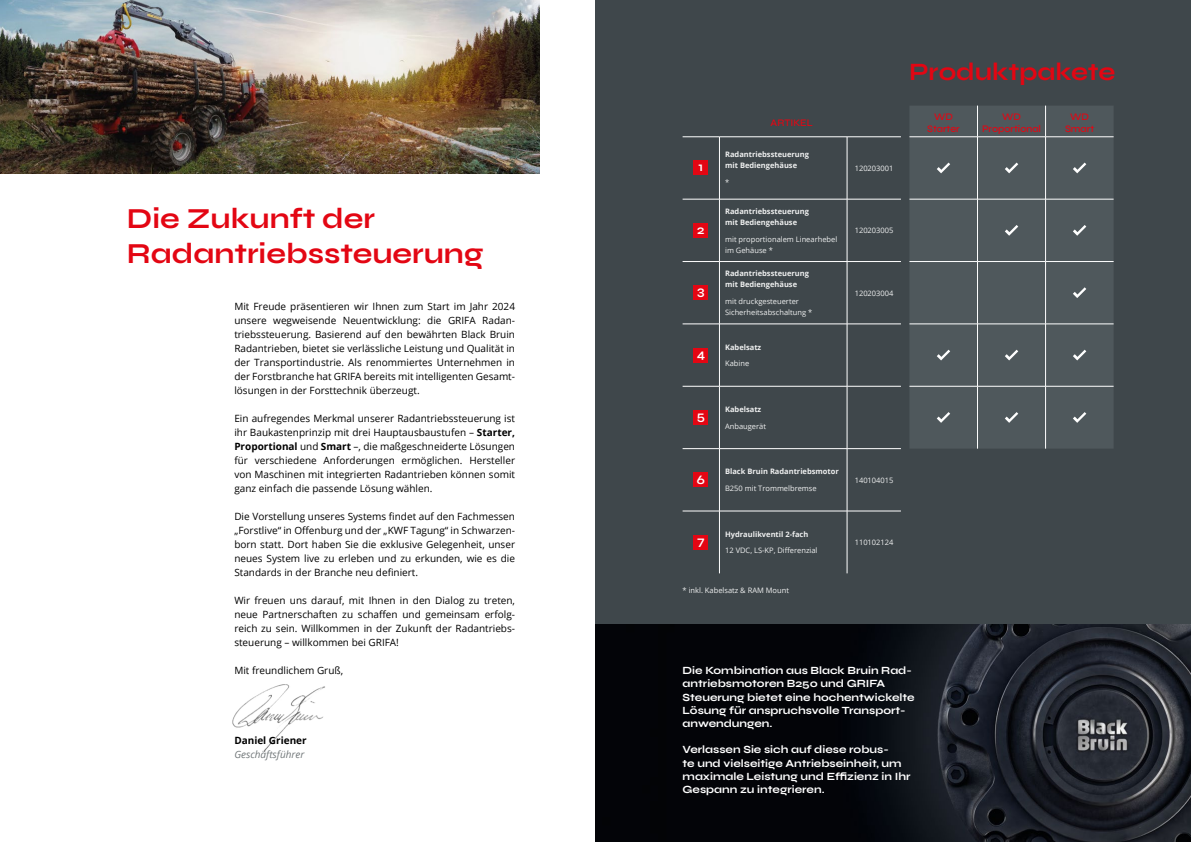
<style>
.page{position:relative;width:1191px;height:842px;background:#fff}
.page>*{position:absolute;margin:0;border:0;box-sizing:border-box;transform-origin:0 0}
.t1{font:700 29px/34.8px "Syne";color:#e30613}
.t2{font:700 25px "Syne";color:#e30613}
.t3{font:600 12.9px "Syne";color:#fff}
.t4{font:700 11px/13.2px "Syne";color:#fff}
.t5{font:10px/14px "Open Sans";color:#000;text-align:justify}
.t6{font:500 10px/12px "Syne";color:#e30613;text-align:center}
.t7{font:italic 10px "Open Sans";color:#72787a}
.t8{font:700 10px "Open Sans";color:#000}
.t9{font:7.5px/11px "Open Sans";color:#eff0f0}
.t10{font:700 7.5px/11px "Open Sans";color:#eff0f0}
.s1{font-weight:700}
</style>
<div class="page">
<div style="left:595px;top:0;width:596px;height:842px;background:#3f474b"></div>
<div style="left:909px;top:106px;width:204px;height:343px;background:#4f585c"></div>
<hr style="left:682px;top:511px;width:37px;height:1px;background:#fff">
<hr style="left:719px;top:449px;width:1px;height:62px;background:#fff">
<hr style="left:847px;top:449px;width:1px;height:62px;background:#fff">
<hr style="left:719px;top:511px;width:128px;height:1px;background:#fff">
<hr style="left:719px;top:511px;width:1px;height:62px;background:#fff">
<hr style="left:847px;top:511px;width:54px;height:1px;background:#fff">
<hr style="left:847px;top:511px;width:1px;height:62px;background:#fff">
<hr style="left:682px;top:137px;width:37px;height:1px;background:#fff">
<hr style="left:719px;top:137px;width:128px;height:1px;background:#fff">
<hr style="left:719px;top:137px;width:1px;height:62px;background:#fff">
<hr style="left:847px;top:137px;width:54px;height:1px;background:#fff">
<hr style="left:847px;top:137px;width:1px;height:62px;background:#fff">
<hr style="left:909px;top:137px;width:68px;height:1px;background:#fff">
<hr style="left:977px;top:137px;width:68px;height:1px;background:#fff">
<hr style="left:1045px;top:137px;width:68px;height:1px;background:#fff">
<hr style="left:719px;top:199px;width:128px;height:1px;background:#fff">
<hr style="left:719px;top:199px;width:1px;height:62px;background:#fff">
<hr style="left:847px;top:199px;width:54px;height:1px;background:#fff">
<hr style="left:847px;top:199px;width:1px;height:62px;background:#fff">
<hr style="left:909px;top:199px;width:68px;height:1px;background:#fff">
<hr style="left:977px;top:199px;width:68px;height:1px;background:#fff">
<hr style="left:1045px;top:199px;width:68px;height:1px;background:#fff">
<hr style="left:719px;top:261px;width:128px;height:1px;background:#fff">
<hr style="left:719px;top:262px;width:1px;height:62px;background:#fff">
<hr style="left:847px;top:261px;width:54px;height:1px;background:#fff">
<hr style="left:847px;top:262px;width:1px;height:62px;background:#fff">
<hr style="left:909px;top:261px;width:68px;height:1px;background:#fff">
<hr style="left:977px;top:261px;width:68px;height:1px;background:#fff">
<hr style="left:1045px;top:261px;width:68px;height:1px;background:#fff">
<hr style="left:719px;top:324px;width:128px;height:1px;background:#fff">
<hr style="left:719px;top:324px;width:1px;height:62px;background:#fff">
<hr style="left:847px;top:324px;width:54px;height:1px;background:#fff">
<hr style="left:847px;top:324px;width:1px;height:62px;background:#fff">
<hr style="left:909px;top:324px;width:68px;height:1px;background:#fff">
<hr style="left:977px;top:324px;width:68px;height:1px;background:#fff">
<hr style="left:1045px;top:324px;width:68px;height:1px;background:#fff">
<hr style="left:719px;top:386px;width:128px;height:1px;background:#fff">
<hr style="left:719px;top:386px;width:1px;height:62px;background:#fff">
<hr style="left:847px;top:386px;width:54px;height:1px;background:#fff">
<hr style="left:847px;top:386px;width:1px;height:62px;background:#fff">
<hr style="left:909px;top:386px;width:68px;height:1px;background:#fff">
<hr style="left:977px;top:386px;width:68px;height:1px;background:#fff">
<hr style="left:1045px;top:386px;width:68px;height:1px;background:#fff">
<hr style="left:682px;top:199px;width:37px;height:1px;background:#fff">
<hr style="left:682px;top:261px;width:37px;height:1px;background:#fff">
<hr style="left:682px;top:324px;width:37px;height:1px;background:#fff">
<hr style="left:682px;top:386px;width:37px;height:1px;background:#fff">
<hr style="left:977px;top:106px;width:1px;height:31px;background:#fff">
<hr style="left:1045px;top:106px;width:1px;height:31px;background:#fff">
<hr style="left:977px;top:137px;width:1px;height:62px;background:#fff">
<hr style="left:1045px;top:137px;width:1px;height:62px;background:#fff">
<hr style="left:977px;top:199px;width:1px;height:62px;background:#fff">
<hr style="left:1045px;top:199px;width:1px;height:62px;background:#fff">
<hr style="left:977px;top:262px;width:1px;height:62px;background:#fff">
<hr style="left:1045px;top:262px;width:1px;height:62px;background:#fff">
<hr style="left:977px;top:324px;width:1px;height:62px;background:#fff">
<hr style="left:1045px;top:324px;width:1px;height:62px;background:#fff">
<hr style="left:977px;top:386px;width:1px;height:63px;background:#fff">
<hr style="left:1045px;top:386px;width:1px;height:63px;background:#fff">
<hr style="left:682px;top:448px;width:37px;height:1px;background:#fff">
<hr style="left:719px;top:448px;width:128px;height:1px;background:#fff">
<hr style="left:847px;top:448px;width:54px;height:1px;background:#fff">
<div style="left:693px;top:161px;width:15px;height:14px;background:#e30613"></div>
<svg style="left:936px;top:163px;width:14px;height:10px"></svg>
<svg style="left:1004px;top:163px;width:14px;height:10px"></svg>
<svg style="left:1072px;top:163px;width:14px;height:10px"></svg>
<div style="left:693px;top:223px;width:15px;height:15px;background:#e30613"></div>
<svg style="left:1004px;top:225px;width:14px;height:11px"></svg>
<svg style="left:1072px;top:225px;width:14px;height:11px"></svg>
<div style="left:693px;top:285px;width:15px;height:15px;background:#e30613"></div>
<svg style="left:1072px;top:287px;width:14px;height:11px"></svg>
<div style="left:693px;top:348px;width:15px;height:14px;background:#e30613"></div>
<svg style="left:936px;top:350px;width:14px;height:10px"></svg>
<svg style="left:1004px;top:350px;width:14px;height:10px"></svg>
<svg style="left:1072px;top:350px;width:14px;height:10px"></svg>
<div style="left:693px;top:410px;width:15px;height:15px;background:#e30613"></div>
<svg style="left:936px;top:412px;width:14px;height:11px"></svg>
<svg style="left:1004px;top:412px;width:14px;height:11px"></svg>
<svg style="left:1072px;top:412px;width:14px;height:11px"></svg>
<div style="left:693px;top:472px;width:15px;height:15px;background:#e30613"></div>
<div style="left:693px;top:535px;width:15px;height:15px;background:#e30613"></div>
<img style="left:595px;top:625px;width:596px;height:217px">
<img style="left:0;top:0;width:539px;height:174px">
<img style="left:232px;top:684px;width:93px;height:68px">
<p class="t1" style="left:127px;top:201px;width:358px">Die Zukunft der<br>Radantriebssteuerung</p>
<p class="t5" style="left:234px;top:299px;width:282px">Mit Freude präsentieren wir Ihnen zum Start im Jahr 2024 unsere wegweisende Neuentwicklung: die GRIFA Radan&shy;triebssteuerung. Basierend auf den bewährten Black Bruin Radantrieben, bietet sie verlässliche Leistung und Qualität in der Transportindustrie. Als renommiertes Unternehmen in der Forstbranche hat GRIFA bereits mit intelligenten Gesamt&shy;lösungen in der Forsttechnik überzeugt.</p>
<p class="t5" style="left:234px;top:411px;width:282px">Ein aufregendes Merkmal unserer Radantriebssteuerung ist ihr Baukastenprinzip mit drei Hauptausbaustufen – <span class="s1">Starter, Proportional</span> und <span class="s1">Smart</span> –, die maßgeschneiderte Lösungen für verschiedene Anforderungen ermöglichen. Hersteller von Maschinen mit integrierten Radantrieben können somit ganz einfach die passende Lösung wählen.</p>
<p class="t5" style="left:234px;top:509px;width:282px">Die Vorstellung unseres Systems findet auf den Fachmessen „Forstlive“ in Offenburg und der „KWF Tagung“ in Schwarzen&shy;born statt. Dort haben Sie die exklusive Gelegenheit, unser neues System live zu erleben und zu erkunden, wie es die Standards in der Branche neu definiert.</p>
<p class="t5" style="left:234px;top:593px;width:282px">Wir freuen uns darauf, mit Ihnen in den Dialog zu treten, neue Partnerschaften zu schaffen und gemeinsam erfolg&shy;reich zu sein. Willkommen in der Zukunft der Radantriebs&shy;steuerung – willkommen bei GRIFA!</p>
<p class="t5" style="left:234px;top:663px;width:110px">Mit freundlichem Gruß,</p>
<p class="t8" style="left:234px;top:733px;width:74px">Daniel Griener</p>
<p class="t7" style="left:234px;top:747px;width:72px">Geschäftsführer</p>
<p class="t2" style="left:909px;top:56px;width:208px">Produktpakete</p>
<p class="t6" style="left:770px;top:116px;width:44px">ARTIKEL</p>
<p class="t6" style="left:927px;top:110px;width:34px">WD<br>Starter</p>
<p class="t6" style="left:982px;top:110px;width:61px">WD<br>Proportional</p>
<p class="t6" style="left:1065px;top:110px;width:31px">WD<br>Smart</p>
<p class="t3" style="left:698px;top:159px;width:6px">1</p>
<p class="t10" style="left:725px;top:149px;width:85px">Radantriebssteuerung mit Bediengehäuse</p>
<p class="t9" style="left:725px;top:176px;width:6px">*</p>
<p class="t9" style="left:854px;top:162px;width:40px">120203001</p>
<p class="t3" style="left:697px;top:222px;width:9px">2</p>
<p class="t10" style="left:725px;top:205px;width:85px">Radantriebssteuerung mit Bediengehäuse</p>
<p class="t9" style="left:725px;top:233px;width:114px">mit proportionalem Linearhebel im Gehäuse *</p>
<p class="t9" style="left:854px;top:225px;width:40px">120203005</p>
<p class="t3" style="left:697px;top:283px;width:9px">3</p>
<p class="t10" style="left:725px;top:268px;width:85px">Radantriebssteuerung mit Bediengehäuse</p>
<p class="t9" style="left:725px;top:295px;width:89px">mit druckgesteuerter<br>Sicherheitsabschaltung *</p>
<p class="t9" style="left:854px;top:287px;width:40px">120203004</p>
<p class="t3" style="left:696px;top:345px;width:10px">4</p>
<p class="t10" style="left:725px;top:341px;width:38px">Kabelsatz</p>
<p class="t9" style="left:725px;top:358px;width:26px">Kabine</p>
<p class="t3" style="left:697px;top:408px;width:10px">5</p>
<p class="t10" style="left:725px;top:404px;width:38px">Kabelsatz</p>
<p class="t9" style="left:725px;top:420px;width:42px">Anbaugerät</p>
<p class="t3" style="left:697px;top:471px;width:10px">6</p>
<p class="t10" style="left:725px;top:466px;width:115px">Black Bruin Radantriebsmotor</p>
<p class="t9" style="left:725px;top:483px;width:93px">B250 mit Trommelbremse</p>
<p class="t9" style="left:854px;top:474px;width:40px">140104015</p>
<p class="t3" style="left:697px;top:532px;width:9px">7</p>
<p class="t10" style="left:725px;top:528px;width:85px">Hydraulikventil 2-fach</p>
<p class="t9" style="left:725px;top:545px;width:94px">12 VDC, LS-KP, Differenzial</p>
<p class="t9" style="left:854px;top:537px;width:40px">110102124</p>
<p class="t9" style="left:682px;top:584px;width:108px">* inkl. Kabelsatz &amp; RAM Mount</p>
<p class="t4" style="left:682px;top:664px;width:233px">Die Kombination aus Black Bruin Rad&shy;antriebsmotoren B250 und GRIFA<br>Steuerung bietet eine hochentwickelte<br>Lösung für anspruchsvolle Transport&shy;anwendungen.</p>
<p class="t4" style="left:682px;top:743px;width:229px">Verlassen Sie sich auf diese robus-<br>te und vielseitige Antriebseinheit, um maximale Leistung und Effizienz in Ihr Gespann zu integrieren.</p>
</div>
